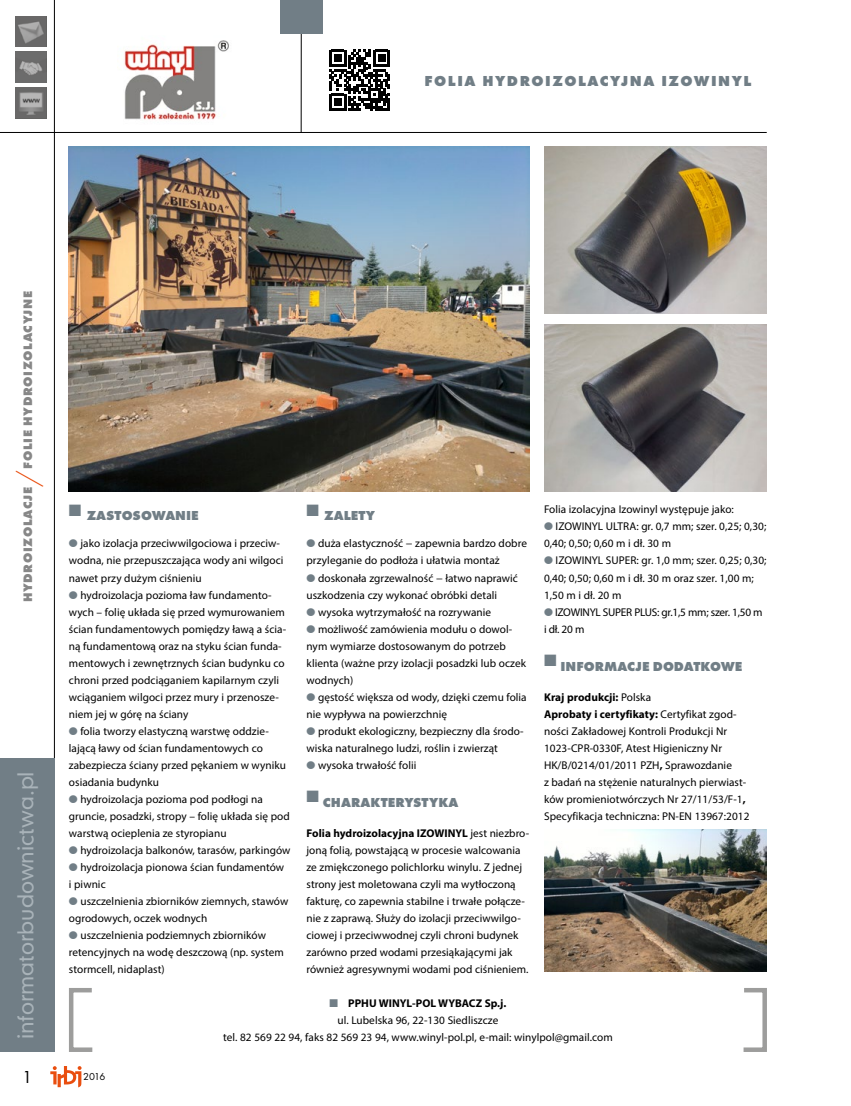
<style>
.page{position:relative;width:851px;height:1106px;background:#fff}
.page>*{position:absolute;margin:0;border:0;box-sizing:border-box;transform-origin:0 0}
.t1{font:30px "Futura TEE Ligh";color:#e94e0f}
.t2{font:21px "Geometric 706 Md EU";color:#a9b3b9}
.t3{font:18px "Futura TEE";color:#000}
.główny{font:700 15px "Futura TEE Extr";letter-spacing:.1em;color:#717e86}
.t4{font:700 13.5px "Futura TEE Extr";color:#717e86}
.t5{font:700 12.75px "Futura TEE Extr";letter-spacing:.05em;color:#878787}
.główny-2{font:11.25px/17px "Myriad Pro";letter-spacing:.005em;color:#000}
.główny-3{font:11.25px/17px "Myriad Pro";letter-spacing:-.02em;color:#000}
.główny-4{font:700 11.25px "Myriad Pro";letter-spacing:.005em;color:#000}
.t6{font:10.5px "Futura TEE";color:#000}
.s1{color:#717e86}
.s2{font-weight:700}
.s3{font-weight:400}
</style>
<div class="page">
<hr style="left:54px;top:0;width:1px;height:1052px;background:#000">
<div style="left:0;top:758px;width:54px;height:294px;background:#717e86"></div>
<hr style="left:0;top:132px;width:766px;height:1px;background:#000">
<hr style="left:301px;top:33px;width:1px;height:100px;background:#000">
<svg style="left:16px;top:16px;width:30px;height:31px"></svg>
<svg style="left:16px;top:52px;width:30px;height:30px"></svg>
<svg style="left:16px;top:88px;width:30px;height:30px"></svg>
<div style="left:280px;top:0;width:43px;height:34px;background:#717e86"></div>
<svg style="left:50px;top:1066px;width:31px;height:21px"></svg>
<img style="left:124px;top:40px;width:105px;height:80px">
<svg style="left:69px;top:988px;width:24px;height:64px"></svg>
<svg style="left:743px;top:988px;width:24px;height:64px"></svg>
<svg style="left:329px;top:50px;width:61px;height:61px"></svg>
<img style="left:69px;top:146px;width:460px;height:345px">
<img style="left:544px;top:146px;width:222px;height:167px">
<img style="left:544px;top:324px;width:222px;height:167px">
<img style="left:544px;top:829px;width:222px;height:142px">
<p class="t5" style="left:20px;top:468px;width:179px;rotate:-90deg">FOLIE HYDROIZOLACYJNE</p>
<p class="główny" style="left:424px;top:72px;width:328px">FOLIA HYDROIZOLACYJNA IZOWINYL</p>
<p class="t1" style="left:11px;top:486px;width:18px;rotate:-90deg">/</p>
<p class="t5" style="left:20px;top:602px;width:117px;rotate:-90deg">HYDROIZOLACJE</p>
<p class="t4" style="left:69px;top:508px;width:131px">■ ZASTOSOWANIE</p>
<p class="główny-2" style="left:69px;top:535px;width:216px"><span class="s1">●</span> jako izolacja przeciwwilgociowa i przeciw&shy;wodna, nie przepuszczająca wody ani wilgoci nawet przy dużym ciśnieniu</p>
<p class="główny-2" style="left:69px;top:586px;width:219px"><span class="s1">●</span> hydroizolacja pozioma ław fundamento&shy;wych – folię układa się przed wymurowaniem ścian fundamentowych pomiędzy ławą a ścia&shy;ną fundamentową oraz na styku ścian funda&shy;mentowych i zewnętrznych ścian budynku co chroni przed podciąganiem kapilarnym czyli wciąganiem wilgoci przez mury i przenosze&shy;niem jej w górę na ściany</p>
<p class="główny-2" style="left:69px;top:722px;width:218px"><span class="s1">●</span> folia tworzy elastyczną warstwę oddzie&shy;lającą ławy od ścian fundamentowych co zabezpiecza ściany przed pękaniem w wyniku osiadania budynku</p>
<p class="główny-2" style="left:69px;top:790px;width:222px"><span class="s1">●</span> hydroizolacja pozioma pod podłogi na gruncie, posadzki, stropy – folię układa się pod warstwą ocieplenia ze styropianu</p>
<p class="główny-2" style="left:69px;top:841px;width:223px"><span class="s1">●</span> hydroizolacja balkonów, tarasów, parkingów</p>
<p class="główny-2" style="left:69px;top:858px;width:217px"><span class="s1">●</span> hydroizolacja pionowa ścian fundamentów i piwnic</p>
<p class="główny-2" style="left:69px;top:892px;width:221px"><span class="s1">●</span> uszczelnienia zbiorników ziemnych, stawów ogrodowych, oczek wodnych</p>
<p class="główny-2" style="left:69px;top:926px;width:216px"><span class="s1">●</span> uszczelnienia podziemnych zbiorników retencyjnych na wodę deszczową (np. system stormcell, nidaplast)</p>
<p class="t4" style="left:306px;top:508px;width:70px">■ ZALETY</p>
<p class="główny-2" style="left:306px;top:535px;width:222px"><span class="s1">●</span> duża elastyczność − zapewnia bardzo dobre przyleganie do podłoża i ułatwia montaż</p>
<p class="główny-2" style="left:306px;top:569px;width:213px"><span class="s1">●</span> doskonała zgrzewalność − łatwo naprawić uszkodzenia czy wykonać obróbki detali</p>
<p class="główny-2" style="left:306px;top:603px;width:186px"><span class="s1">●</span> wysoka wytrzymałość na rozrywanie</p>
<p class="główny-2" style="left:306px;top:620px;width:221px"><span class="s1">●</span> możliwość zamówienia modułu o dowol&shy;nym wymiarze dostosowanym do potrzeb klienta (ważne przy izolacji posadzki lub oczek wodnych)</p>
<p class="główny-2" style="left:306px;top:688px;width:222px"><span class="s1">●</span> gęstość większa od wody, dzięki czemu folia nie wypływa na powierzchnię</p>
<p class="główny-2" style="left:306px;top:722px;width:218px"><span class="s1">●</span> produkt ekologiczny, bezpieczny dla środo&shy;wiska naturalnego ludzi, roślin i zwierząt</p>
<p class="główny-2" style="left:306px;top:756px;width:111px"><span class="s1">●</span> wysoka trwałość folii</p>
<p class="t4" style="left:306px;top:794px;width:153px">■ CHARAKTERYSTYKA</p>
<p class="główny-2" style="left:306px;top:824px;width:224px"><span class="s2">Folia hydroizolacyjna IZOWINYL</span> jest niezbro&shy;joną folią, powstającą w procesie walcowania ze zmiękczonego polichlorku winylu. Z jednej strony jest moletowana czyli ma wytłoczoną fakturę, co zapewnia stabilne i trwałe połącze&shy;nie z zaprawą. Służy do izolacji przeciwwilgo&shy;ciowej i przeciwwodnej czyli chroni budynek zarówno przed wodami przesiąkającymi jak również agresywnymi wodami pod ciśnieniem.</p>
<p class="główny-2" style="left:544px;top:501px;width:191px">Folia izolacyjna Izowinyl występuje jako:</p>
<p class="główny-2" style="left:544px;top:518px;width:224px"><span class="s1">●</span> IZOWINYL ULTRA: gr. 0,7 mm; szer. 0,25; 0,30;<br>0,40; 0,50; 0,60 m i dł. 30 m</p>
<p class="główny-2" style="left:544px;top:552px;width:224px"><span class="s1">●</span> IZOWINYL SUPER: gr. 1,0 mm; szer. 0,25; 0,30;<br>0,40; 0,50; 0,60 m i dł. 30 m oraz szer. 1,00 m;<br>1,50 m i dł. 20 m</p>
<p class="główny-3" style="left:544px;top:603px;width:220px"><span class="s1">●</span> IZOWINYL SUPER PLUS: gr.1,5 mm; szer. 1,50 m i dł. 20 m</p>
<p class="t4" style="left:544px;top:658px;width:200px">■ INFORMACJE DODATKOWE</p>
<p class="główny-4" style="left:544px;top:689px;width:109px">Kraj produkcji: <span class="s3">Polska</span></p>
<p class="główny-2" style="left:544px;top:705px;width:207px"><span class="s2">Aprobaty i certyfikaty:</span> Certyfikat zgod&shy;ności Zakładowej Kontroli Produkcji Nr 1023-CPR-0330F, Atest Higieniczny Nr HK/B/0214/01/2011 PZH<span class="s2">,</span> Sprawozdanie<br>z badań na stężenie naturalnych pierwiast&shy;ków promieniotwórczych Nr 27/11/53/F-1<span class="s2">, </span>Specyfikacja techniczna: PN-EN 13967:2012</p>
<p class="t2" style="left:11px;top:1039px;width:269px;rotate:-90deg">informatorbudownictwa.pl</p>
<p class="t3" style="left:22px;top:1065px;width:12px">1</p>
<p class="t6" style="left:83px;top:1070px;width:24px">2016</p>
<p class="główny-4" style="left:329px;top:995px;width:178px"><span class="s1">■</span> PPHU WINYL-POL WYBACZ Sp.j.</p>
<p class="główny-2" style="left:337px;top:1011px;width:162px">ul. Lubelska 96, 22-130 Siedliszcze</p>
<p class="główny-2" style="left:223px;top:1028px;width:391px">tel. 82 569 22 94, faks 82 569 23 94, www.winyl-pol.pl, e-mail: winylpol@gmail.com</p>
</div>
